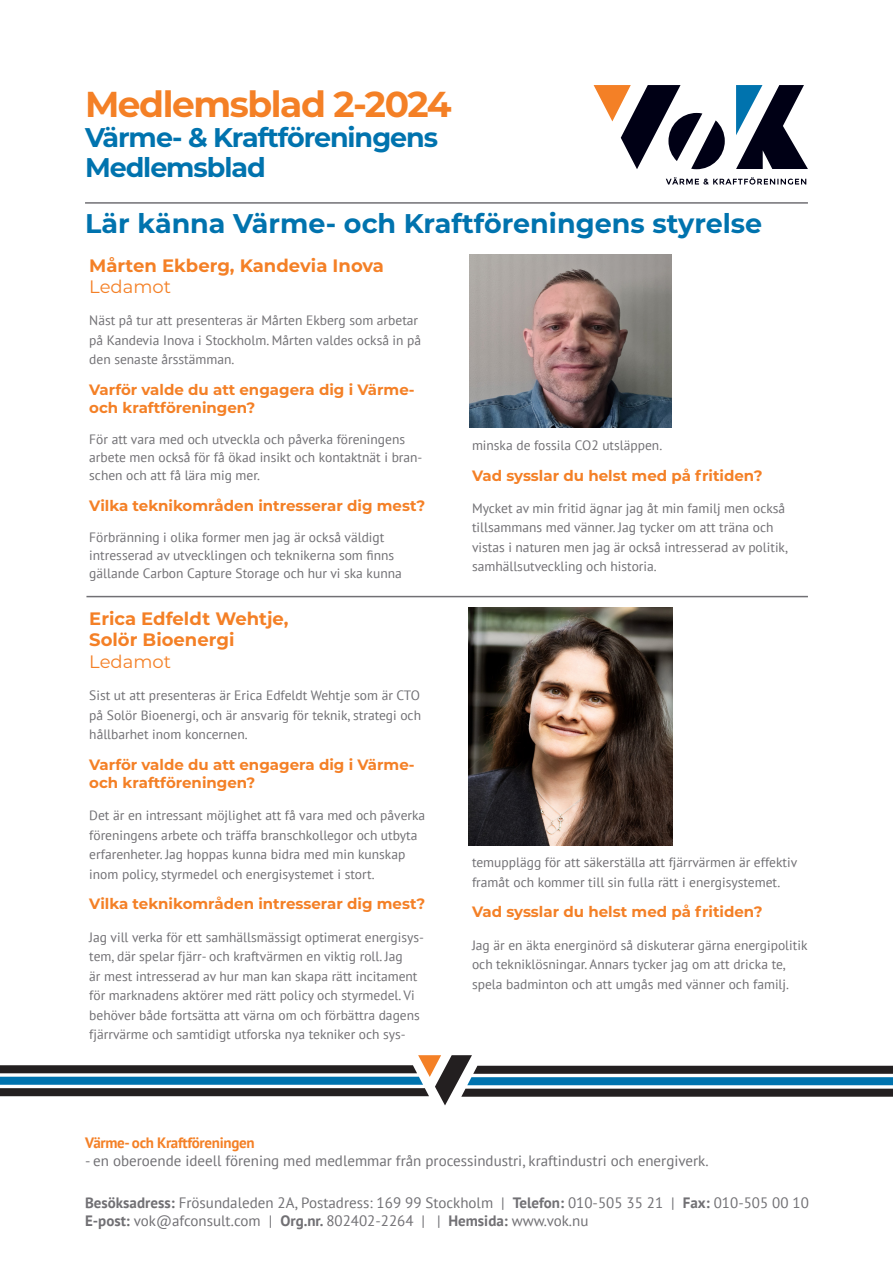
<style>
.page{position:relative;width:893px;height:1263px;background:#fff}
.page>*{position:absolute;margin:0;border:0;box-sizing:border-box;transform-origin:0 0}
.t1{font:700 36px "Montserrat";letter-spacing:-.04em;color:#f48026}
.Brödtext{font:700 27px "Montserrat";letter-spacing:-.01em;color:#0073ae}
.Brödtext-2{font:700 27px/30px "Montserrat";letter-spacing:-.04em;color:#0073ae}
.Brödtext-3{font:700 18px/21.6px "Montserrat";color:#f48026}
.Brödtext-4{font:700 15px/18px "Montserrat";color:#f48026}
.t2{font:15px/18px "PT Sans";color:#717074}
.t3{font:700 15px "PT Sans";letter-spacing:-.02em;color:#f48026}
.Brödtext-5{font:13.5px/19.5px "PT Sans";color:#717074}
.s1{font-weight:400}
.s2{font-weight:700}
</style>
<div class="page">
<svg style="left:0;top:1055px;width:893px;height:50px"></svg>
<svg style="left:736px;top:85px;width:72px;height:84px"></svg>
<svg style="left:594px;top:85px;width:131px;height:84px"></svg>
<svg style="left:666px;top:177px;width:140px;height:8px"></svg>
<hr style="left:85px;top:202px;width:723px;height:2px;background:#717074">
<img style="left:468px;top:607px;width:205px;height:238px">
<img style="left:469px;top:254px;width:203px;height:173px">
<hr style="left:86px;top:596px;width:722px;height:1px;background:#717074">
<h1 class="t1" style="left:85px;top:78px;width:368px">Medlemsblad 2-2024</h1>
<h2 class="Brödtext-2" style="left:85px;top:121px;width:354px">Värme- &amp; Kraftföreningens<br>Medlemsblad</h2>
<p class="Brödtext" style="left:85px;top:204px;width:679px">Lär känna Värme- och Kraftföreningens styrelse</p>
<p class="Brödtext-3" style="left:89px;top:253px;width:296px">Mårten Ekberg, Kandevia Inova<br><span class="s1">Ledamot</span></p>
<p class="Brödtext-5" style="left:89px;top:311px;width:333px">Näst på tur att presenteras är Mårten Ekberg som arbetar på Kandevia Inova i Stockholm. Mårten valdes också in på den senaste årsstämman.</p>
<p class="Brödtext-4" style="left:89px;top:380px;width:327px">Varför valde du att engagera dig i Värme&shy;och kraftföreningen?</p>
<p class="Brödtext-5" style="left:89px;top:430px;width:335px;line-height:18px">För att vara med och utveckla och påverka föreningens arbete men också för få ökad insikt och kontaktnät i bran&shy;schen och att få lära mig mer.</p>
<p class="Brödtext-4" style="left:89px;top:496px;width:337px">Vilka teknikområden intresserar dig mest?</p>
<p class="Brödtext-5" style="left:89px;top:527px;width:314px;line-height:18px">Förbränning i olika former men jag är också väldigt intresserad av utvecklingen och teknikerna som finns gällande Carbon Capture Storage och hur vi ska kunna</p>
<p class="Brödtext-3" style="left:89px;top:607px;width:201px">Erica Edfeldt Wehtje,<br>Solör Bioenergi<br><span class="s1">Ledamot</span></p>
<p class="Brödtext-5" style="left:89px;top:685px;width:333px;text-align:justify">Sist ut att presenteras är Erica Edfeldt Wehtje som är CTO på Solör Bioenergi, och är ansvarig för teknik, strategi och hållbarhet inom koncernen.</p>
<p class="Brödtext-4" style="left:89px;top:755px;width:327px">Varför valde du att engagera dig i Värme&shy;och kraftföreningen?</p>
<p class="Brödtext-5" style="left:89px;top:805px;width:337px">Det är en intressant möjlighet att få vara med och påverka föreningens arbete och träffa branschkollegor och utbyta erfarenheter. Jag hoppas kunna bidra med min kunskap inom policy, styrmedel och energisystemet i stort.</p>
<p class="Brödtext-4" style="left:89px;top:894px;width:337px">Vilka teknikområden intresserar dig mest?</p>
<p class="Brödtext-5" style="left:89px;top:927px;width:336px">Jag vill verka för ett samhällsmässigt optimerat energisys&shy;tem, där spelar fjärr- och kraftvärmen en viktig roll. Jag<br>är mest intresserad av hur man kan skapa rätt incitament för marknadens aktörer med rätt policy och styrmedel. Vi behöver både fortsätta att värna om och förbättra dagens fjärrvärme och samtidigt utforska nya tekniker och sys-</p>
<p class="Brödtext-5" style="left:472px;top:435px;width:192px">minska de fossila CO2 utsläppen.</p>
<p class="Brödtext-4" style="left:472px;top:466px;width:292px">Vad sysslar du helst med på fritiden?</p>
<p class="Brödtext-5" style="left:472px;top:498px;width:318px">Mycket av min fritid ägnar jag åt min familj men också tillsammans med vänner. Jag tycker om att träna och vistas i naturen men jag är också intresserad av politik, samhällsutveckling och historia.</p>
<p class="Brödtext-5" style="left:472px;top:852px;width:327px">temupplägg för att säkerställa att fjärrvärmen är effektiv framåt och kommer till sin fulla rätt i energisystemet.</p>
<p class="Brödtext-4" style="left:472px;top:902px;width:292px">Vad sysslar du helst med på fritiden?</p>
<p class="Brödtext-5" style="left:472px;top:935px;width:337px">Jag är en äkta energinörd så diskuterar gärna energipolitik och tekniklösningar. Annars tycker jag om att dricka te, spela badminton och att umgås med vänner och familj.</p>
<p class="t3" style="left:85px;top:1132px;width:171px">Värme- och Kraftföreningen</p>
<p class="t2" style="left:85px;top:1151px;width:625px">- en oberoende ideell förening med medlemmar från processindustri, kraftindustri och energiverk.</p>
<p class="t2" style="left:85px;top:1194px;width:725px"><span class="s2">Besöksadress:</span> Frösundaleden 2A, Postadress: 169 99 Stockholm | <span class="s2">Telefon:</span> 010-505 35 21 | <span class="s2">Fax:</span> 010-505 00 10<br><span class="s2">E-post:</span> vok@afconsult.com | <span class="s2">Org.nr.</span> 802402-2264 | | <span class="s2">Hemsida:</span> www.vok.nu</p>
</div>
